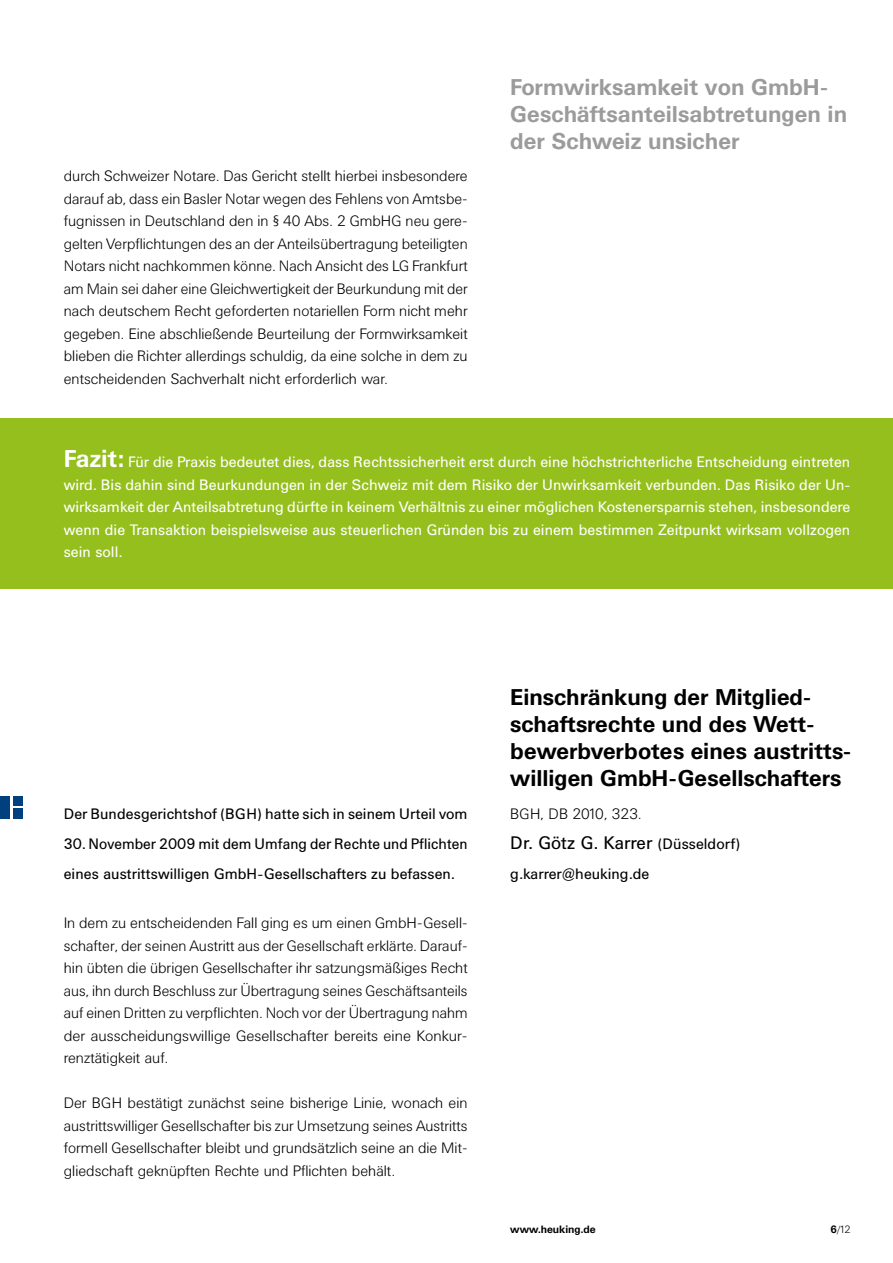
<style>
.page{position:relative;width:893px;height:1263px;background:#fff}
.page>*{position:absolute;margin:0;border:0;box-sizing:border-box;transform-origin:0 0}
.t1{font:700 22.5px/27px "Univers BQ";color:#000}
.t2{font:700 22.5px/27px "Univers BQ";color:#9b9b9b}
.t3{font:18px "Univers BQ";color:#000}
.t4{font:300 15px/22.5px "Univers BQ";color:#000;text-align:justify}
.t5{font:15px/22.5px "Univers BQ";color:#fff;text-align:justify}
.t6{font:15px/30px "Univers BQ";color:#000}
.t7{font:700 10.5px "Univers BQ";color:#000}
.t8{font:300 10.5px "Univers BQ";color:#000}
.s1{font-weight:700;font-size:24px}
.s2{font-size:15px}
.s3{font-weight:700}
</style>
<div class="page">
<div style="left:0;top:418px;width:893px;height:170px;background:#94bf1c"></div>
<div style="left:0;top:796px;width:10px;height:23px;background:#00407f"></div>
<div style="left:13px;top:796px;width:10px;height:9px;background:#00407f"></div>
<div style="left:13px;top:808px;width:10px;height:11px;background:#00407f"></div>
<p class="t4" style="left:64px;top:165px;width:405px">durch Schweizer Notare. Das Gericht stellt hierbei insbesondere darauf ab, dass ein Basler Notar wegen des Fehlens von Amtsbe&shy;fugnissen in Deutschland den in § 40 Abs. 2 GmbHG neu gere&shy;gelten Verpflichtungen des an der Anteilsübertragung beteiligten Notars nicht nachkommen könne. Nach Ansicht des LG Frankfurt am Main sei daher eine Gleichwertigkeit der Beurkundung mit der nach deutschem Recht geforderten notariellen Form nicht mehr gegeben. Eine abschließende Beurteilung der Formwirksamkeit blieben die Richter allerdings schuldig, da eine solche in dem zu entscheidenden Sachverhalt nicht erforderlich war.</p>
<h1 class="t2" style="left:510px;top:74px;width:338px">Formwirksamkeit von GmbH-<br>Geschäftsanteilsabtretungen in der Schweiz unsicher</h1>
<p class="t5" style="left:64px;top:451px;width:788px"><span class="s1">Fazit:</span> Für die Praxis bedeutet dies, dass Rechtssicherheit erst durch eine höchstrichterliche Entscheidung eintreten wird. Bis dahin sind Beurkundungen in der Schweiz mit dem Risiko der Unwirksamkeit verbunden. Das Risiko der Un&shy;wirksamkeit der Anteilsabtretung dürfte in keinem Verhältnis zu einer möglichen Kostenersparnis stehen, insbesondere wenn die Transaktion beispielsweise aus steuerlichen Gründen bis zu einem bestimmen Zeitpunkt wirksam vollzogen sein soll.</p>
<p class="t6" style="left:64px;top:799px;width:405px">Der Bundesgerichtshof (BGH) hatte sich in seinem Urteil vom</p>
<p class="t6" style="left:64px;top:829px;width:405px">30. November 2009 mit dem Umfang der Rechte und Pflichten eines austrittswilligen GmbH-Gesellschafters zu befassen.</p>
<p class="t4" style="left:64px;top:912px;width:405px">In dem zu entscheidenden Fall ging es um einen GmbH-Gesell&shy;schafter, der seinen Austritt aus der Gesellschaft erklärte. Darauf&shy;hin übten die übrigen Gesellschafter ihr satzungsmäßiges Recht aus, ihn durch Beschluss zur Übertragung seines Geschäftsanteils auf einen Dritten zu verpflichten. Noch vor der Übertragung nahm der ausscheidungswillige Gesellschafter bereits eine Konkur&shy;renztätigkeit auf.</p>
<p class="t4" style="left:64px;top:1092px;width:405px">Der BGH bestätigt zunächst seine bisherige Linie, wonach ein austrittswilliger Gesellschafter bis zur Umsetzung seines Austritts formell Gesellschafter bleibt und grundsätzlich seine an die Mit&shy;gliedschaft geknüpften Rechte und Pflichten behält.</p>
<h1 class="t1" style="left:510px;top:684px;width:340px">Einschränkung der Mitglied&shy;schaftsrechte und des Wett&shy;bewerbverbotes eines austritts&shy;willigen GmbH-Gesellschafters</h1>
<p class="t4" style="left:510px;top:803px;width:133px">BGH, DB 2010, 323.</p>
<p class="t3" style="left:510px;top:832px;width:232px">Dr. Götz G. Karrer <span class="s2">(Düsseldorf)</span></p>
<p class="t6" style="left:510px;top:859px;width:141px">g.karrer@heuking.de</p>
<p class="t7" style="left:510px;top:1223px;width:87px">www.heuking.de</p>
<p class="t8" style="left:831px;top:1224px;width:21px"><span class="s3">6</span>/12</p>
</div>
